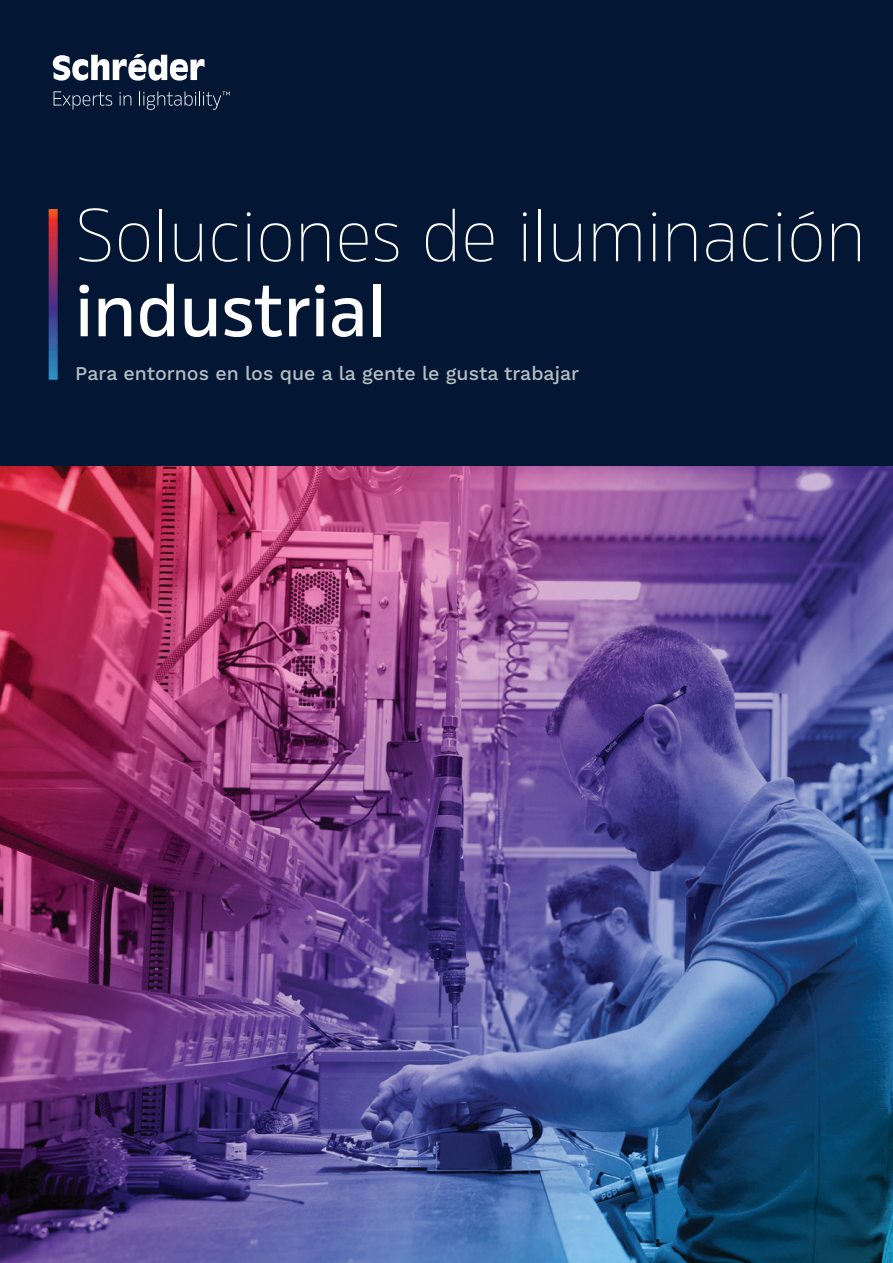
<style>
.page{position:relative;width:893px;height:1263px;background:#fff}
.page>*{position:absolute;margin:0;border:0;box-sizing:border-box;transform-origin:0 0}
.t1{font:100 75px "Rleud";color:#fff}
.t2{font:500 75px "Rleud";color:#fff}
.t3{font:500 19.5px "Work Sans";color:#b6bdc1}
</style>
<div class="page">
<img style="left:0;top:466px;width:893px;height:797px">
<div style="left:0;top:0;width:893px;height:466px;background:#031735"></div>
<svg style="left:49px;top:209px;width:9px;height:171px;background:#704477"></svg>
<svg style="left:53px;top:54px;width:151px;height:27px"></svg>
<svg style="left:54px;top:91px;width:58px;height:19px"></svg>
<svg style="left:119px;top:92px;width:12px;height:14px"></svg>
<svg style="left:139px;top:91px;width:91px;height:19px"></svg>
<h1 class="t1" style="left:75px;top:187px;width:792px">Soluciones de iluminación</h1>
<h1 class="t2" style="left:75px;top:260px;width:312px">industrial</h1>
<p class="t3" style="left:75px;top:362px;width:506px">Para entornos en los que a la gente le gusta trabajar</p>
</div>
